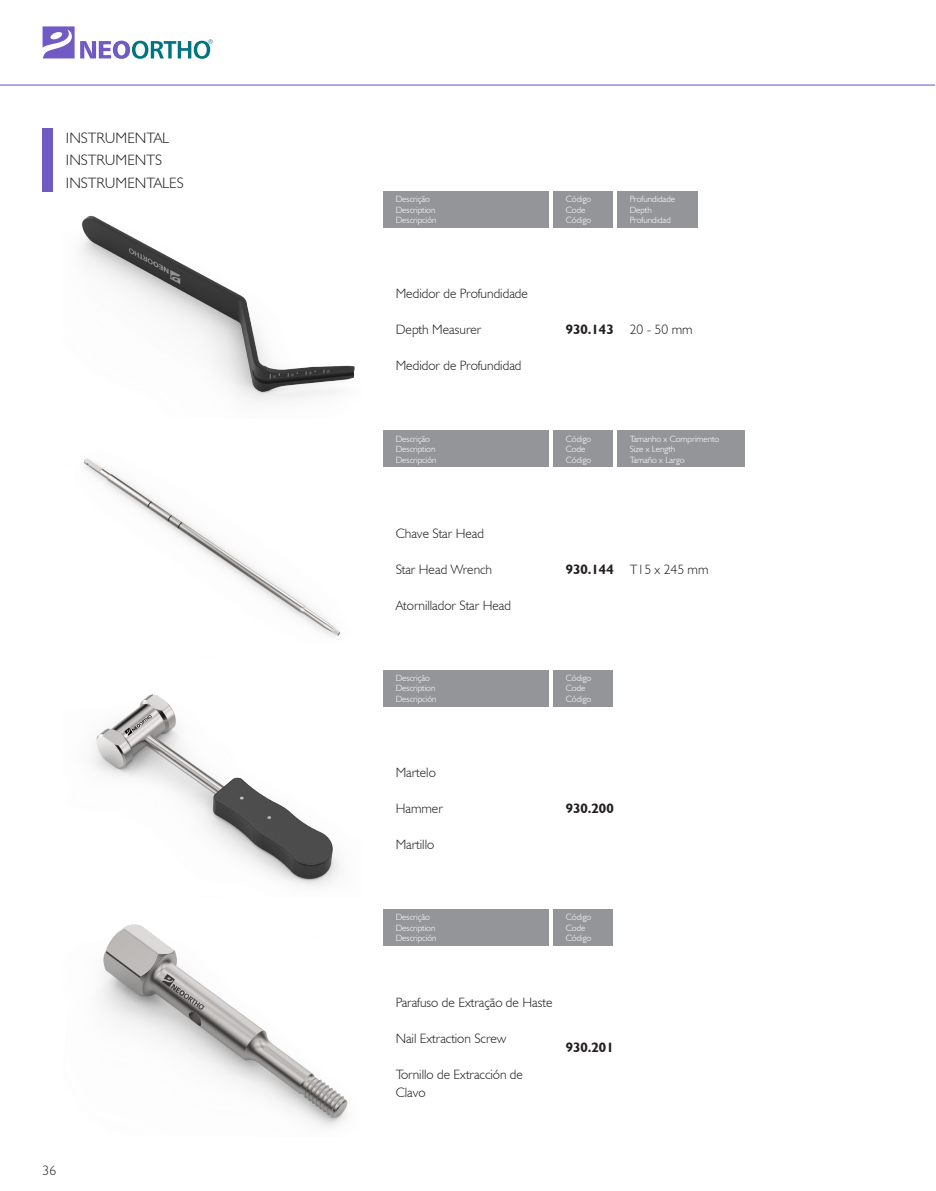
<style>
.page{position:relative;width:936px;height:1191px;background:#fff}
.page>*{position:absolute;margin:0;border:0;box-sizing:border-box;transform-origin:0 0}
.t1{font:300 15px/22.5px "Humanist 521 BT";color:#231f20}
.desc-instrumental{font:300 13.5px/18px "Humanist 521 BT";color:#231f20}
.desc-instrumental-2{font:700 13.5px "Humanist 521 BT";color:#231f20}
.tabela-cabecalho{font:300 9px "Humanist 521 BT";color:#fff}
</style>
<div class="page">
<hr style="left:0;top:85px;width:935px;height:1px;background:#725ac5">
<svg style="left:43px;top:26px;width:170px;height:33px"></svg>
<div style="left:43px;top:128px;width:10px;height:63px;background:#725ac5"></div>
<div style="left:383px;top:670px;width:166px;height:36px;background:#939598"></div>
<div style="left:553px;top:670px;width:59px;height:36px;background:#939598"></div>
<img style="left:92px;top:694px;width:248px;height:192px">
<div style="left:383px;top:909px;width:166px;height:36px;background:#939598"></div>
<div style="left:553px;top:909px;width:59px;height:36px;background:#939598"></div>
<img style="left:100px;top:924px;width:248px;height:203px">
<div style="left:383px;top:191px;width:166px;height:36px;background:#939598"></div>
<div style="left:553px;top:191px;width:59px;height:36px;background:#939598"></div>
<img style="left:81px;top:215px;width:274px;height:186px">
<div style="left:617px;top:191px;width:80px;height:36px;background:#939598"></div>
<div style="left:383px;top:431px;width:166px;height:36px;background:#939598"></div>
<div style="left:553px;top:431px;width:59px;height:36px;background:#939598"></div>
<img style="left:84px;top:458px;width:257px;height:179px">
<div style="left:617px;top:431px;width:127px;height:36px;background:#939598"></div>
<h1 class="t1" style="left:66px;top:126px;width:119px">INSTRUMENTAL<br>INSTRUMENTS<br>INSTRUMENTALES</h1>
<h2 class="desc-instrumental" style="left:43px;top:1161px;width:15px">36</h2>
<p class="tabela-cabecalho" style="left:395px;top:194px;width:36px">Descrição</p>
<p class="tabela-cabecalho" style="left:395px;top:204px;width:41px">Description</p>
<p class="tabela-cabecalho" style="left:395px;top:215px;width:42px">Descripción</p>
<p class="desc-instrumental" style="left:395px;top:284px;width:134px">Medidor de Profundidade</p>
<p class="desc-instrumental" style="left:395px;top:320px;width:87px">Depth Measurer</p>
<p class="desc-instrumental" style="left:395px;top:356px;width:127px">Medidor de Profundidad</p>
<p class="tabela-cabecalho" style="left:395px;top:433px;width:36px">Descrição</p>
<p class="tabela-cabecalho" style="left:395px;top:443px;width:41px">Description</p>
<p class="tabela-cabecalho" style="left:395px;top:454px;width:42px">Descripción</p>
<p class="desc-instrumental" style="left:395px;top:523px;width:90px">Chave Star Head</p>
<p class="desc-instrumental" style="left:395px;top:559px;width:98px">Star Head Wrench</p>
<p class="desc-instrumental" style="left:395px;top:595px;width:117px">Atornillador Star Head</p>
<p class="tabela-cabecalho" style="left:395px;top:672px;width:36px">Descrição</p>
<p class="tabela-cabecalho" style="left:395px;top:683px;width:41px">Description</p>
<p class="tabela-cabecalho" style="left:395px;top:693px;width:42px">Descripción</p>
<p class="desc-instrumental" style="left:395px;top:763px;width:42px">Martelo</p>
<p class="desc-instrumental" style="left:395px;top:799px;width:49px">Hammer</p>
<p class="desc-instrumental" style="left:395px;top:835px;width:40px">Martillo</p>
<p class="tabela-cabecalho" style="left:566px;top:194px;width:27px">Código</p>
<p class="tabela-cabecalho" style="left:566px;top:204px;width:21px">Code</p>
<p class="tabela-cabecalho" style="left:566px;top:215px;width:27px">Código</p>
<p class="tabela-cabecalho" style="left:629px;top:194px;width:47px">Profundidade</p>
<p class="tabela-cabecalho" style="left:629px;top:204px;width:24px">Depth</p>
<p class="tabela-cabecalho" style="left:629px;top:215px;width:43px">Profundidad</p>
<p class="desc-instrumental-2" style="left:566px;top:321px;width:49px">930.143</p>
<p class="desc-instrumental" style="left:629px;top:320px;width:64px">20 - 50 mm</p>
<p class="tabela-cabecalho" style="left:566px;top:433px;width:27px">Código</p>
<p class="tabela-cabecalho" style="left:566px;top:443px;width:21px">Code</p>
<p class="tabela-cabecalho" style="left:566px;top:454px;width:27px">Código</p>
<p class="tabela-cabecalho" style="left:629px;top:433px;width:91px">Tamanho x Comprimento</p>
<p class="tabela-cabecalho" style="left:629px;top:443px;width:47px">Size x Length</p>
<p class="tabela-cabecalho" style="left:629px;top:454px;width:57px">Tamaño x Largo</p>
<p class="desc-instrumental-2" style="left:566px;top:560px;width:49px">930.144</p>
<p class="desc-instrumental" style="left:629px;top:559px;width:80px">T15 x 245 mm</p>
<p class="tabela-cabecalho" style="left:566px;top:672px;width:27px">Código</p>
<p class="tabela-cabecalho" style="left:566px;top:683px;width:21px">Code</p>
<p class="tabela-cabecalho" style="left:566px;top:693px;width:27px">Código</p>
<p class="desc-instrumental-2" style="left:566px;top:799px;width:49px">930.200</p>
<p class="tabela-cabecalho" style="left:395px;top:911px;width:36px">Descrição</p>
<p class="tabela-cabecalho" style="left:395px;top:922px;width:41px">Description</p>
<p class="tabela-cabecalho" style="left:395px;top:932px;width:42px">Descripción</p>
<p class="tabela-cabecalho" style="left:566px;top:911px;width:27px">Código</p>
<p class="tabela-cabecalho" style="left:566px;top:922px;width:21px">Code</p>
<p class="tabela-cabecalho" style="left:566px;top:932px;width:27px">Código</p>
<p class="desc-instrumental" style="left:395px;top:993px;width:158px">Parafuso de Extração de Haste</p>
<p class="desc-instrumental" style="left:395px;top:1029px;width:112px">Nail Extraction Screw</p>
<p class="desc-instrumental" style="left:395px;top:1065px;width:129px">Tornillo de Extracción de<br>Clavo</p>
<p class="desc-instrumental-2" style="left:566px;top:1039px;width:49px">930.201</p>
</div>
